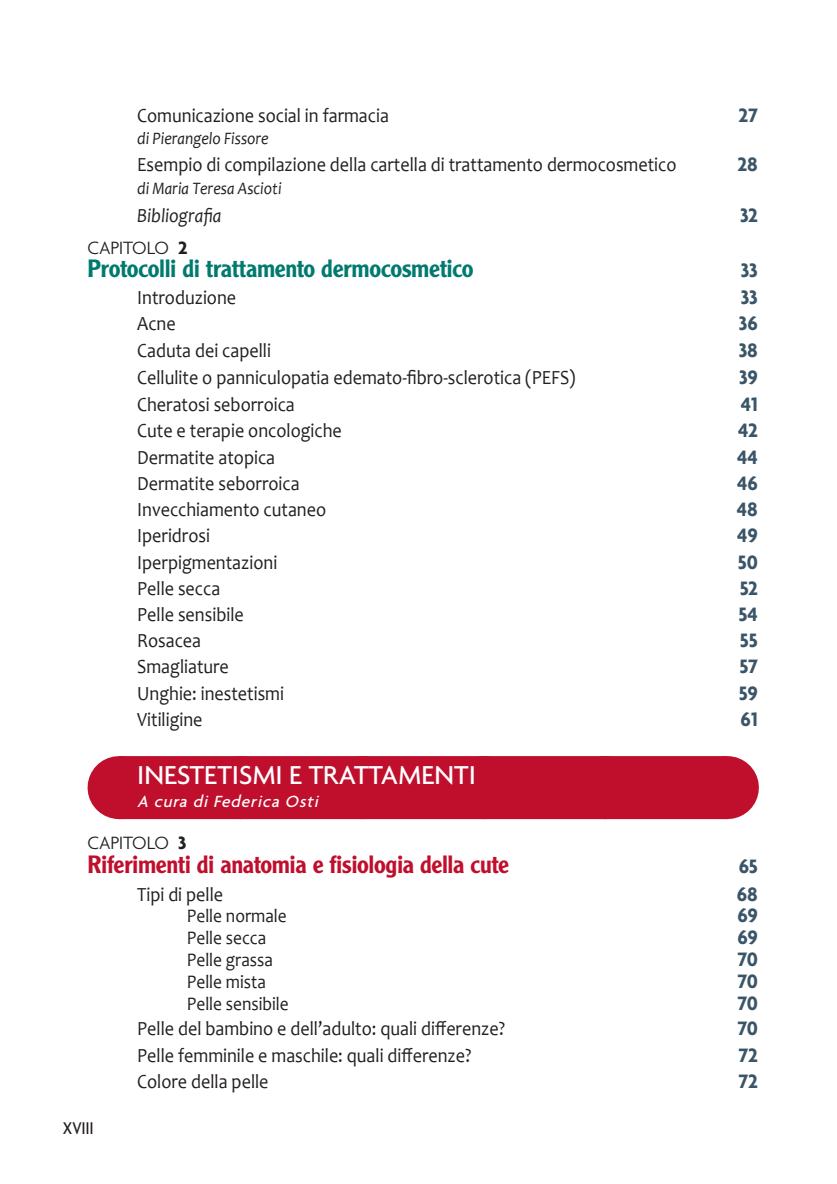
<style>
.page{position:relative;width:837px;height:1184px;background:#fff}
.page>*{position:absolute;margin:0;border:0;box-sizing:border-box;transform-origin:0 0}
.IND-OCC{font:500 28px "Agenda";color:#fff}
.IND-CAP_TIT{font:500 24.5px "Clearface Gothic LT Std";letter-spacing:-.015em;color:#c00f2d}
.IND-CAP_TIT-2{font:500 24.5px "Clearface Gothic LT Std";letter-spacing:-.015em;color:#007a6f}
.IND-SOT_1{font:700 21px "Agenda";color:#3b5568;scale:.95 1}
.IND-SOT_2{font:700 21px "Agenda";letter-spacing:-.02em;color:#3b5568;scale:.95 1}
.IND-CAP_TIT-3{font:700 21px "Agenda";color:#3b5568;scale:.95 1}
.IND-SOT_1-2{font:20.12px "Candara";color:#231f20;scale:.9 1}
.IND-SOT_1-3{font:italic 20.12px "Candara";color:#231f20;scale:.9 1}
.IND-SOT_2-2{font:19.25px "Candara";color:#231f20;scale:.9 1}
.IND-CAP_NUM{font:300 19.25px "Agenda";letter-spacing:-.015em;color:#231f20}
.t1{font:500 18.38px "Agenda";letter-spacing:-.01em;color:#231f20;scale:.9 1}
.IND-SOT_1-4{font:italic 17.5px "Candara";color:#231f20;scale:.9 1}
.IND-OCC-2{font:italic 500 17.5px "Agenda";color:#fff}
.s1{font-weight:700}
</style>
<div class="page">
<div style="left:119px;top:756px;width:607px;height:63px;background:#c00f2d"></div>
<svg style="left:245px;top:756px;width:420px;height:1px"></svg>
<hr style="left:726px;top:756px;width:1px;height:63px;background:#c00f2d">
<p class="IND-SOT_1-2" style="left:137px;top:102px;width:281px">Comunicazione social in farmacia</p>
<p class="IND-SOT_1" style="left:738px;top:102px;width:22px">27</p>
<p class="IND-SOT_1-4" style="left:137px;top:128px;width:148px">di Pierangelo Fissore</p>
<p class="IND-SOT_1-2" style="left:137px;top:152px;width:600px">Esempio di compilazione della cartella di trattamento dermocosmetico</p>
<p class="IND-SOT_1" style="left:737px;top:151px;width:23px">28</p>
<p class="IND-SOT_1-4" style="left:137px;top:177px;width:162px">di Maria Teresa Ascioti</p>
<p class="IND-SOT_1-3" style="left:137px;top:202px;width:95px">Bibliografia</p>
<p class="IND-SOT_1" style="left:739px;top:202px;width:20px">32</p>
<p class="IND-CAP_NUM" style="left:87px;top:237px;width:101px">CAPITOLO <span class="s1">2</span></p>
<p class="IND-CAP_TIT-2" style="left:87px;top:253px;width:387px">Protocolli di trattamento dermocosmetico</p>
<p class="IND-CAP_TIT-3" style="left:740px;top:257px;width:19px">33</p>
<p class="IND-SOT_1-2" style="left:137px;top:284px;width:111px">Introduzione</p>
<p class="IND-SOT_1" style="left:740px;top:284px;width:20px">33</p>
<p class="IND-SOT_1-2" style="left:137px;top:311px;width:44px">Acne</p>
<p class="IND-SOT_1" style="left:738px;top:311px;width:22px">36</p>
<p class="IND-SOT_1-2" style="left:137px;top:338px;width:150px">Caduta dei capelli</p>
<p class="IND-SOT_1" style="left:738px;top:337px;width:22px">38</p>
<p class="IND-SOT_1-2" style="left:137px;top:365px;width:488px">Cellulite o panniculopatia edemato-fibro-sclerotica (PEFS)</p>
<p class="IND-SOT_1" style="left:738px;top:364px;width:21px">39</p>
<p class="IND-SOT_1-2" style="left:137px;top:391px;width:177px">Cheratosi seborroica</p>
<p class="IND-SOT_1" style="left:740px;top:391px;width:20px">41</p>
<p class="IND-SOT_1-2" style="left:137px;top:418px;width:229px">Cute e terapie oncologiche</p>
<p class="IND-SOT_1" style="left:737px;top:417px;width:22px">42</p>
<p class="IND-SOT_1-2" style="left:137px;top:444px;width:155px">Dermatite atopica</p>
<p class="IND-SOT_1" style="left:736px;top:444px;width:23px">44</p>
<p class="IND-SOT_1-2" style="left:137px;top:470px;width:182px">Dermatite seborroica</p>
<p class="IND-SOT_1" style="left:736px;top:470px;width:23px">46</p>
<p class="IND-SOT_1-2" style="left:137px;top:497px;width:211px">Invecchiamento cutaneo</p>
<p class="IND-SOT_1" style="left:736px;top:496px;width:24px">48</p>
<p class="IND-SOT_1-2" style="left:137px;top:523px;width:82px">Iperidrosi</p>
<p class="IND-SOT_1" style="left:736px;top:522px;width:23px">49</p>
<p class="IND-SOT_1-2" style="left:137px;top:549px;width:157px">Iperpigmentazioni</p>
<p class="IND-SOT_1" style="left:737px;top:549px;width:23px">50</p>
<p class="IND-SOT_1-2" style="left:137px;top:575px;width:94px">Pelle secca</p>
<p class="IND-SOT_1" style="left:739px;top:575px;width:21px">52</p>
<p class="IND-SOT_1-2" style="left:137px;top:602px;width:120px">Pelle sensibile</p>
<p class="IND-SOT_1" style="left:738px;top:601px;width:22px">54</p>
<p class="IND-SOT_1-2" style="left:137px;top:628px;width:73px">Rosacea</p>
<p class="IND-SOT_1" style="left:739px;top:627px;width:21px">55</p>
<p class="IND-SOT_1-2" style="left:137px;top:654px;width:103px">Smagliature</p>
<p class="IND-SOT_1" style="left:739px;top:654px;width:21px">57</p>
<p class="IND-SOT_1-2" style="left:137px;top:680px;width:165px">Unghie: inestetismi</p>
<p class="IND-SOT_1" style="left:738px;top:680px;width:22px">59</p>
<p class="IND-SOT_1-2" style="left:137px;top:706px;width:74px">Vitiligine</p>
<p class="IND-SOT_1" style="left:740px;top:706px;width:20px">61</p>
<p class="IND-OCC" style="left:137px;top:758px;width:340px">INESTETISMI E TRATTAMENTI</p>
<p class="IND-OCC-2" style="left:137px;top:791px;width:186px">A cura di Federica Osti</p>
<p class="IND-CAP_NUM" style="left:87px;top:831px;width:100px">CAPITOLO <span class="s1">3</span></p>
<p class="IND-CAP_TIT" style="left:87px;top:849px;width:423px">Riferimenti di anatomia e fisiologia della cute</p>
<p class="IND-CAP_TIT-3" style="left:738px;top:853px;width:22px">65</p>
<p class="IND-SOT_1-2" style="left:137px;top:881px;width:97px">Tipi di pelle</p>
<p class="IND-SOT_1" style="left:736px;top:881px;width:24px">68</p>
<p class="IND-SOT_2-2" style="left:187px;top:904px;width:112px">Pelle normale</p>
<p class="IND-SOT_2" style="left:737px;top:902px;width:23px">69</p>
<p class="IND-SOT_2-2" style="left:187px;top:926px;width:90px">Pelle secca</p>
<p class="IND-SOT_2" style="left:737px;top:924px;width:23px">69</p>
<p class="IND-SOT_2-2" style="left:187px;top:947px;width:97px">Pelle grassa</p>
<p class="IND-SOT_2" style="left:737px;top:946px;width:23px">70</p>
<p class="IND-SOT_2-2" style="left:187px;top:969px;width:89px">Pelle mista</p>
<p class="IND-SOT_2" style="left:737px;top:968px;width:23px">70</p>
<p class="IND-SOT_2-2" style="left:187px;top:991px;width:115px">Pelle sensibile</p>
<p class="IND-SOT_2" style="left:737px;top:990px;width:23px">70</p>
<p class="IND-SOT_1-2" style="left:137px;top:1016px;width:410px">Pelle del bambino e dell’adulto: quali differenze?</p>
<p class="IND-SOT_1" style="left:737px;top:1015px;width:23px">70</p>
<p class="IND-SOT_1-2" style="left:137px;top:1042px;width:373px">Pelle femminile e maschile: quali differenze?</p>
<p class="IND-SOT_1" style="left:738px;top:1042px;width:22px">72</p>
<p class="IND-SOT_1-2" style="left:137px;top:1068px;width:147px">Colore della pelle</p>
<p class="IND-SOT_1" style="left:738px;top:1068px;width:22px">72</p>
<p class="t1" style="left:63px;top:1116px;width:36px">XVIII</p>
</div>
